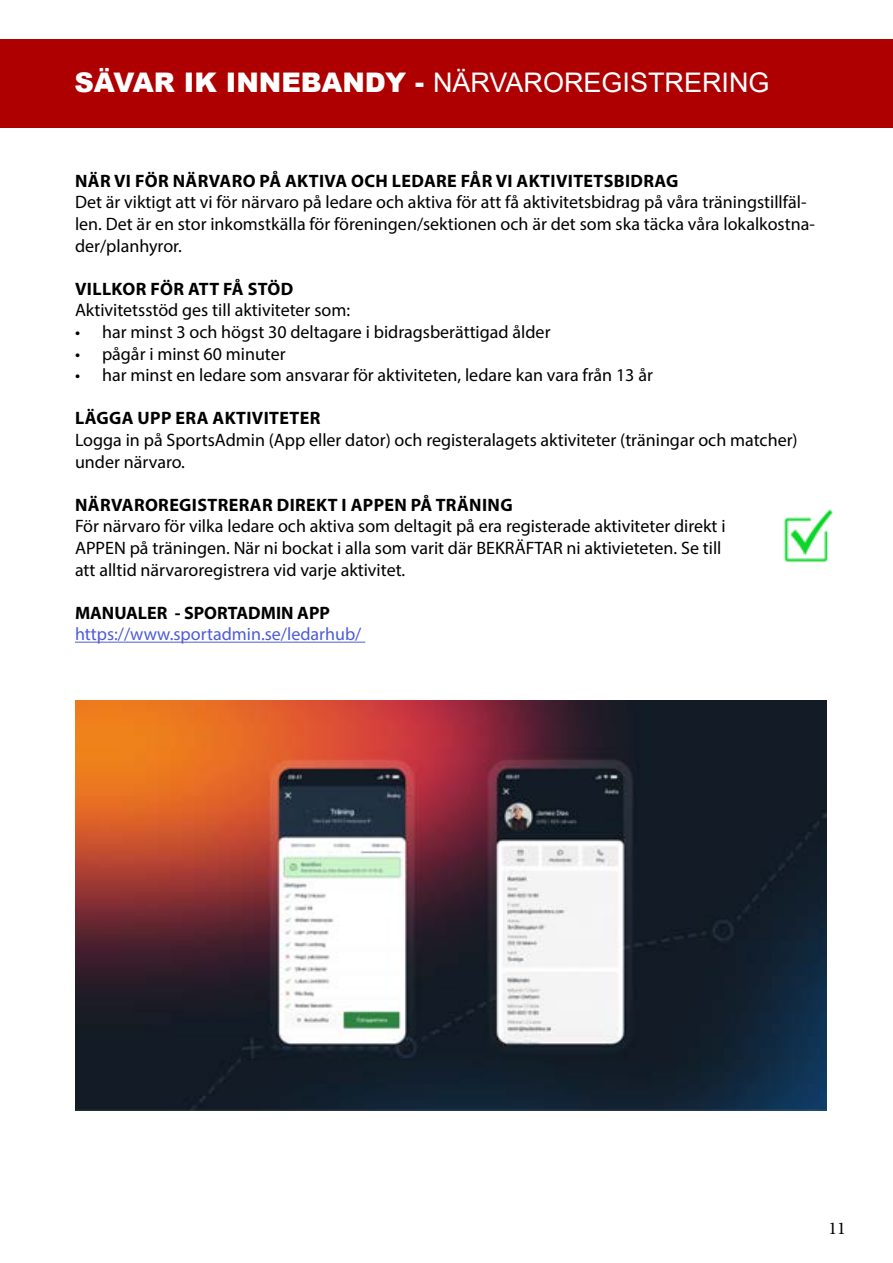
<style>
.page{position:relative;width:893px;height:1263px;background:#fff}
.page>*{position:absolute;margin:0;border:0;box-sizing:border-box;transform-origin:0 0}
.t1{font:27px "Arial";color:#fff}
.t2{font:18px/21.6px "Myriad Pro";color:#000}
.t3{font:700 18px "Myriad Pro";letter-spacing:.02em;color:#000}
.t4{font:18px "Myriad Pro";color:#4f5cd6}
.t5{font:700 18px "Myriad Pro";color:#000}
.t6{font:18px "Minion Pro";color:#000}
.s1{font-weight:900}
</style>
<div class="page">
<div style="left:0;top:39px;width:893px;height:89px;background:#ae0000"></div>
<hr style="left:75px;top:642px;width:290px;height:1px;background:#4f5cd6">
<img style="left:783px;top:509px;width:51px;height:54px">
<img style="left:76px;top:701px;width:751px;height:409px">
<h1 class="t1" style="left:74px;top:64px;width:697px"><span class="s1">SÄVAR IK INNEBANDY -</span> NÄRVAROREGISTRERING</h1>
<p class="t3" style="left:75px;top:169px;width:605px">NÄR VI FÖR NÄRVARO PÅ AKTIVA OCH LEDARE FÅR VI AKTIVITETSBIDRAG</p>
<p class="t2" style="left:75px;top:191px;width:741px">Det är viktigt att vi för närvaro på ledare och aktiva för att få aktivitetsbidrag på våra träningstillfäl&shy;len. Det är en stor inkomstkälla för föreningen/sektionen och är det som ska täcka våra lokalkostna&shy;der/planhyror.</p>
<p class="t3" style="left:75px;top:277px;width:220px">VILLKOR FÖR ATT FÅ STÖD</p>
<p class="t2" style="left:75px;top:299px;width:277px">Aktivitetsstöd ges till aktiviteter som:</p>
<p class="t2" style="left:75px;top:321px;width:477px">• har minst 3 och högst 30 deltagare i bidragsberättigad ålder</p>
<p class="t2" style="left:75px;top:342px;width:212px">• pågår i minst 60 minuter</p>
<p class="t2" style="left:75px;top:364px;width:579px">• har minst en ledare som ansvarar för aktiviteten, ledare kan vara från 13 år</p>
<p class="t3" style="left:75px;top:406px;width:247px">LÄGGA UPP ERA AKTIVITETER</p>
<p class="t2" style="left:75px;top:429px;width:724px">Logga in på SportsAdmin (App eller dator) och registeralagets aktiviteter (träningar och matcher) under närvaro.</p>
<p class="t3" style="left:75px;top:493px;width:439px">NÄRVAROREGISTRERAR DIREKT I APPEN PÅ TRÄNING</p>
<p class="t2" style="left:75px;top:515px;width:652px">För närvaro för vilka ledare och aktiva som deltagit på era registerade aktiviteter direkt i<br>APPEN på träningen. När ni bockat i alla som varit där BEKRÄFTAR ni aktivieteten. Se till att alltid närvaroregistrera vid varje aktivitet.</p>
<p class="t5" style="left:75px;top:601px;width:256px">MANUALER - SPORTADMIN APP</p>
<p class="t4" style="left:75px;top:623px;width:288px">https://www.sportadmin.se/ledarhub/</p>
<p class="t6" style="left:828px;top:1216px;width:19px">11</p>
</div>
